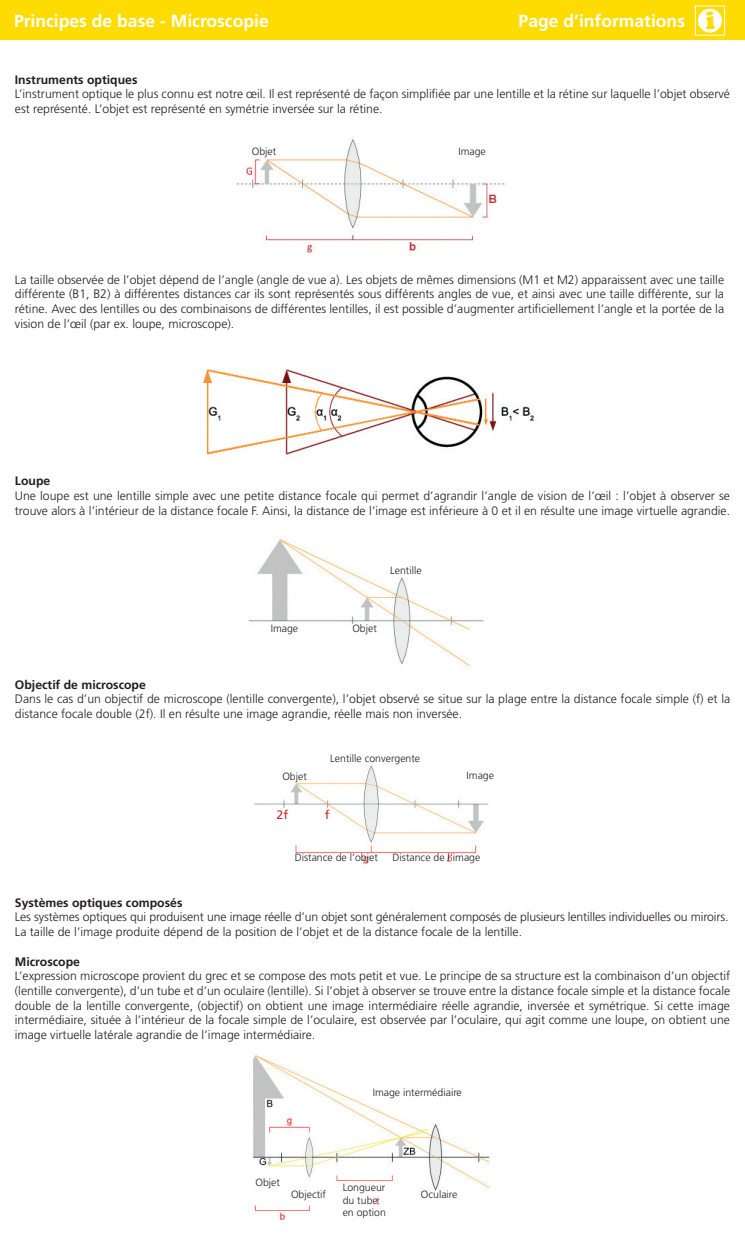
<style>
.page{position:relative;width:745px;height:1241px;background:#fff}
.page>*{position:absolute;margin:0;border:0;box-sizing:border-box;transform-origin:0 0}
.t1{font:700 17.5px "Frutiger LT Pro";color:#fff}
.t2{font:300 12.25px/14.7px "Frutiger LT Pro";color:#231f20}
.t3{font:700 12.25px "Frutiger LT Pro";color:#231f20}
.t4{font:12.25px "Frutiger LT Pro";color:#d1232a}
.t5{font:300 10.5px/12.6px "Frutiger LT Pro";color:#231f20}
</style>
<div class="page">
<img style="left:203px;top:369px;width:331px;height:86px">
<img style="left:254px;top:765px;width:234px;height:99px">
<img style="left:254px;top:1055px;width:235px;height:163px">
<img style="left:236px;top:139px;width:269px;height:114px">
<img style="left:248px;top:539px;width:236px;height:128px">
<div style="left:0;top:0;width:744px;height:40px;background:#ffdc01"></div>
<svg style="left:694px;top:5px;width:30px;height:31px"></svg>
<h1 class="t1" style="left:14px;top:11px;width:256px">Principes de base - Microscopie</h1>
<h1 class="t1" style="left:518px;top:11px;width:168px">Page d’informations</h1>
<p class="t3" style="left:15px;top:72px;width:124px">Instruments optiques</p>
<p class="t2" style="left:15px;top:87px;width:716px">L’instrument optique le plus connu est notre œil. Il est représenté de façon simplifiée par une lentille et la rétine sur laquelle l’objet observé est représenté. L’objet est représenté en symétrie inversée sur la rétine.</p>
<p class="t5" style="left:252px;top:145px;width:26px">Objet</p>
<p class="t5" style="left:458px;top:145px;width:29px">Image</p>
<p class="t2" style="left:15px;top:272px;width:710px;text-align:justify">La taille observée de l’objet dépend de l’angle (angle de vue a). Les objets de mêmes dimensions (M1 et M2) apparaissent avec une taille différente (B1, B2) à différentes distances car ils sont représentés sous différents angles de vue, et ainsi avec une taille différente, sur la rétine. Avec des lentilles ou des combinaisons de différentes lentilles, il est possible d’augmenter artificiellement l’angle et la portée de la vision de l’œil (par ex. loupe, microscope).</p>
<p class="t3" style="left:15px;top:474px;width:37px">Loupe</p>
<p class="t2" style="left:15px;top:488px;width:716px">Une loupe est une lentille simple avec une petite distance focale qui permet d’agrandir l’angle de vision de l’œil : l’objet à observer se trouve alors à l’intérieur de la distance focale F. Ainsi, la distance de l’image est inférieure à 0 et il en résulte une image virtuelle agrandie.</p>
<p class="t5" style="left:270px;top:622px;width:29px">Image</p>
<p class="t5" style="left:390px;top:564px;width:33px">Lentille</p>
<p class="t5" style="left:352px;top:622px;width:26px">Objet</p>
<p class="t3" style="left:15px;top:677px;width:132px">Objectif de microscope</p>
<p class="t2" style="left:15px;top:691px;width:716px">Dans le cas d’un objectif de microscope (lentille convergente), l’objet observé se situe sur la plage entre la distance focale simple (f) et la distance focale double (2f). Il en résulte une image agrandie, réelle mais non inversée.</p>
<p class="t5" style="left:282px;top:769px;width:26px">Objet</p>
<p class="t5" style="left:330px;top:751px;width:91px">Lentille convergente</p>
<p class="t4" style="left:276px;top:807px;width:13px">2f</p>
<p class="t4" style="left:324px;top:807px;width:6px">f</p>
<p class="t5" style="left:466px;top:769px;width:29px">Image</p>
<p class="t5" style="left:294px;top:851px;width:85px">Distance de l’objet</p>
<p class="t5" style="left:392px;top:851px;width:89px">Distance de l’image</p>
<p class="t3" style="left:15px;top:895px;width:169px">Systèmes optiques composés</p>
<p class="t2" style="left:15px;top:909px;width:714px">Les systèmes optiques qui produisent une image réelle d’un objet sont généralement composés de plusieurs lentilles individuelles ou miroirs.<br>La taille de l’image produite dépend de la position de l’objet et de la distance focale de la lentille.</p>
<p class="t3" style="left:15px;top:953px;width:67px">Microscope</p>
<p class="t2" style="left:15px;top:968px;width:716px;text-align:justify">L’expression microscope provient du grec et se compose des mots petit et vue. Le principe de sa structure est la combinaison d’un objectif (lentille convergente), d’un tube et d’un oculaire (lentille). Si l’objet à observer se trouve entre la distance focale simple et la distance focale double de la lentille convergente, (objectif) on obtient une image intermédiaire réelle agrandie, inversée et symétrique. Si cette image intermédiaire, située à l’intérieur de la focale simple de l’oculaire, est observée par l’oculaire, qui agit comme une loupe, on obtient une image virtuelle latérale agrandie de l’image intermédiaire.</p>
<p class="t5" style="left:372px;top:1085px;width:91px">Image intermédiaire</p>
<p class="t5" style="left:255px;top:1175px;width:26px">Objet</p>
<p class="t5" style="left:342px;top:1180px;width:45px">Longueur du tube en option</p>
<p class="t5" style="left:291px;top:1187px;width:36px">Objectif</p>
<p class="t5" style="left:420px;top:1187px;width:38px">Oculaire</p>
</div>
